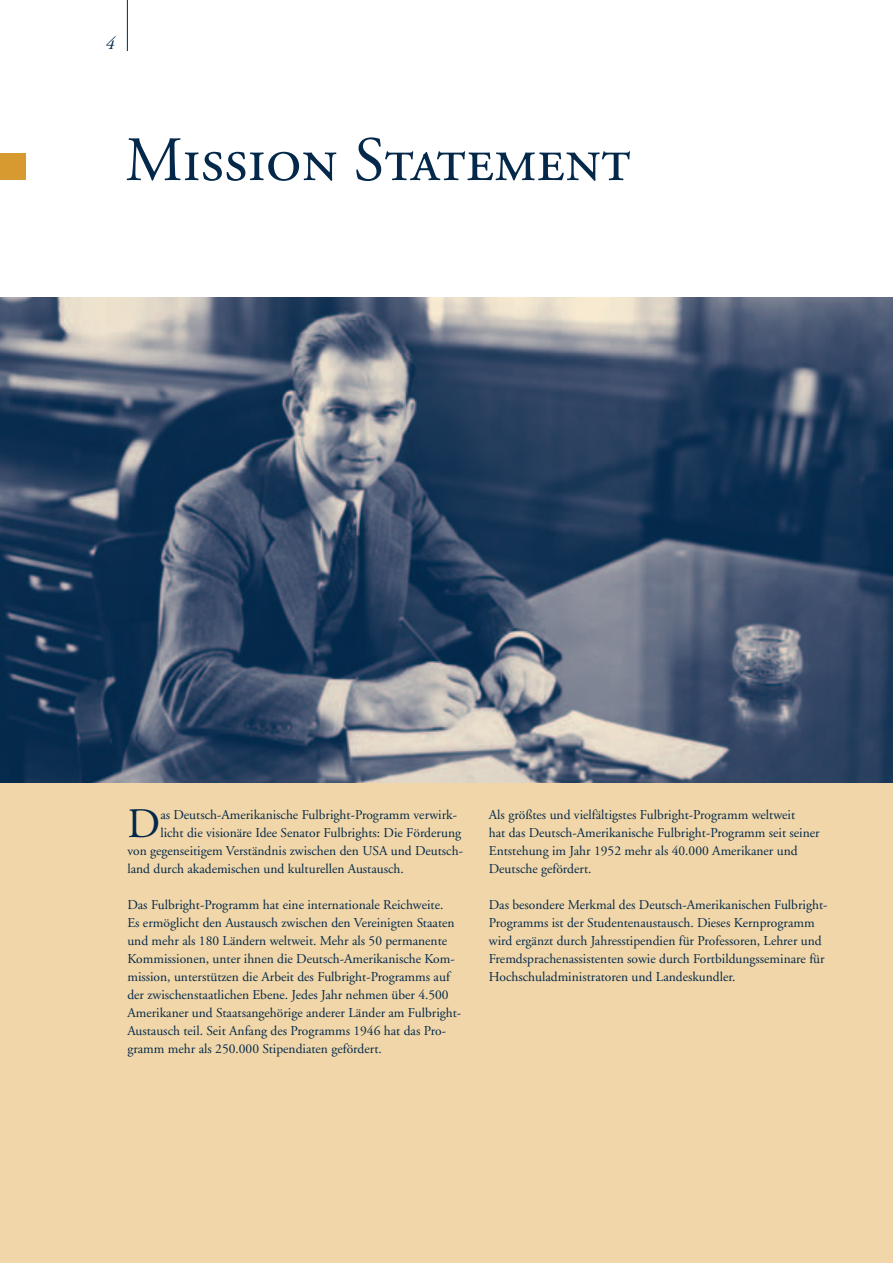
<style>
.page{position:relative;width:893px;height:1263px;background:#fff}
.page>*{position:absolute;margin:0;border:0;box-sizing:border-box;transform-origin:0 0}
.t1{font:63px "Adobe Garamond Regular SC";color:#03284a}
.t2{font:42px "Adobe Garamond";color:#03284a}
.t3{font:italic 18px "Adobe Garamond";color:#03284a}
.t4{font:13.5px/18px "Adobe Garamond";color:#03284a}
</style>
<div class="page">
<div style="left:0;top:297px;width:892px;height:966px;background:#f0d6a8"></div>
<div style="left:0;top:153px;width:25px;height:27px;background:#d79a30"></div>
<hr style="left:127px;top:0;width:1px;height:51px;background:#03284a">
<img style="left:0;top:297px;width:892px;height:486px">
<h3 class="t3" style="left:105px;top:36px;width:11px">4</h3>
<h1 class="t1" style="left:125px;top:135px;width:507px">Mission Statement</h1>
<h2 class="t2" style="left:127px;top:807px;width:34px">D</h2>
<p class="t4" style="left:160px;top:807px;width:298px">as Deutsch-Amerikanische Fulbright-Programm verwirk-</p>
<p class="t4" style="left:160px;top:825px;width:302px">licht die visionäre Idee Senator Fulbrights: Die Förderung</p>
<p class="t4" style="left:127px;top:843px;width:337px">von gegenseitigem Verständnis zwischen den USA und Deutsch-</p>
<p class="t4" style="left:127px;top:861px;width:278px">land durch akademischen und kulturellen Austausch.</p>
<p class="t4" style="left:127px;top:897px;width:335px">Das Fulbright-Programm hat eine internationale Reichweite.<br>Es ermöglicht den Austausch zwischen den Vereinigten Staaten und mehr als 180 Ländern weltweit. Mehr als 50 permanente Kommissionen, unter ihnen die Deutsch-Amerikanische Kom&shy;mission, unterstützen die Arbeit des Fulbright-Programms auf der zwischenstaatlichen Ebene. Jedes Jahr nehmen über 4.500<br>Amerikaner und Staatsangehörige anderer Länder am Fulbright-Austausch teil. Seit Anfang des Programms 1946 hat das Pro&shy;gramm mehr als 250.000 Stipendiaten gefördert.</p>
<p class="t4" style="left:489px;top:807px;width:332px">Als größtes und vielfältigstes Fulbright-Programm weltweit<br>hat das Deutsch-Amerikanische Fulbright-Programm seit seiner Entstehung im Jahr 1952 mehr als 40.000 Amerikaner und Deutsche gefördert.</p>
<p class="t4" style="left:489px;top:897px;width:340px">Das besondere Merkmal des Deutsch-Amerikanischen Fulbright-Programms ist der Studentenaustausch. Dieses Kernprogramm wird ergänzt durch Jahresstipendien für Professoren, Lehrer und Fremdsprachenassistenten sowie durch Fortbildungsseminare für Hochschuladministratoren und Landeskundler.</p>
</div>
